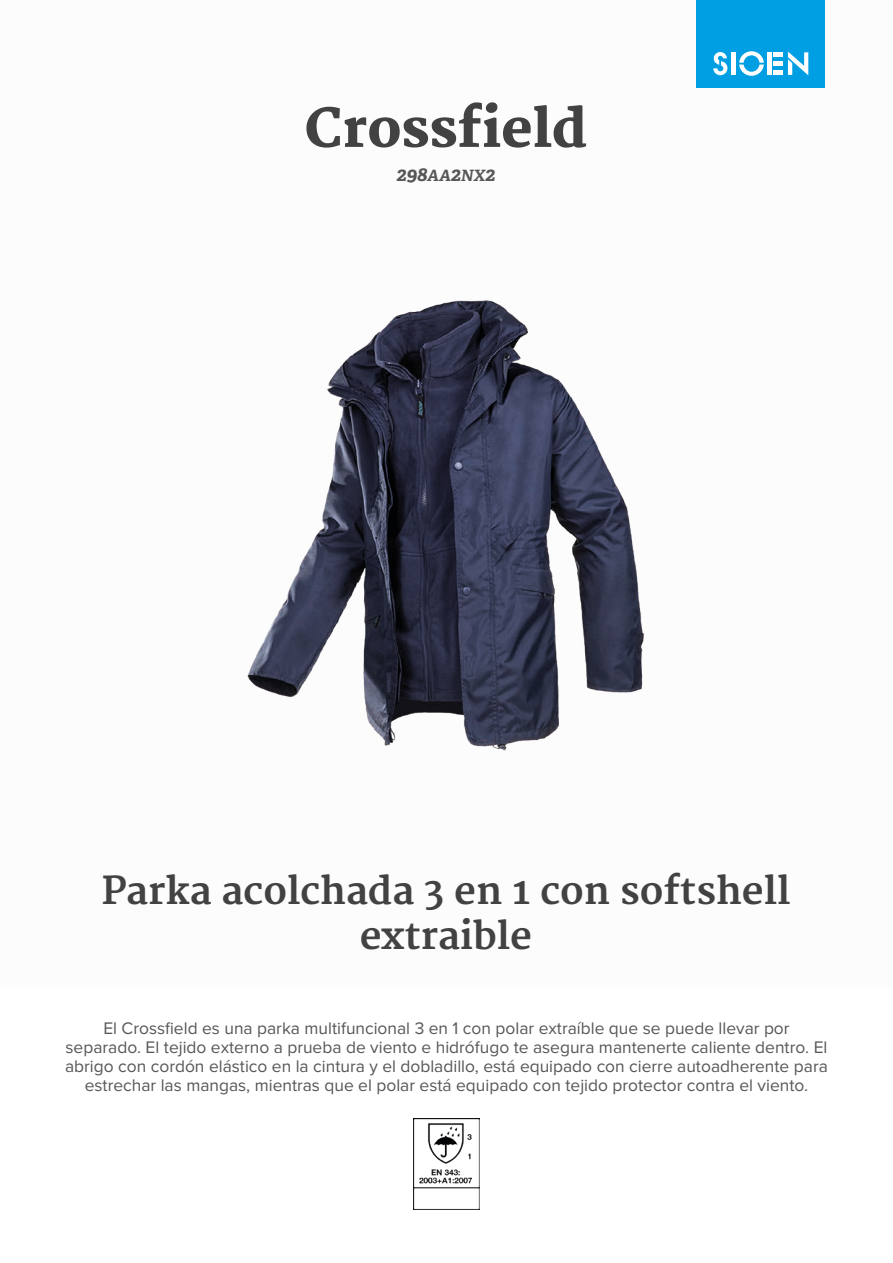
<style>
.page{position:relative;width:893px;height:1263px;background:#fff}
.page>*{position:absolute;margin:0;border:0;box-sizing:border-box;transform-origin:0 0}
.t1{font:800 52.5px "Merriweather";color:#424243}
.t2{font:700 37.5px/45px "Merriweather";color:#424243;text-align:center}
.t3{font:italic 700 19.5px "Adelle PE";color:#575756}
.t4{font:17.4px/18.8px "Proxima Nova";color:#575756;text-align:center}
.s1{font-size:15.6px}
</style>
<div class="page">
<div style="left:697px;top:0;width:128px;height:88px;background:#009fe3"></div>
<svg style="left:713px;top:52px;width:14px;height:23px"></svg>
<svg style="left:739px;top:51px;width:25px;height:25px"></svg>
<div style="left:731px;top:52px;width:5px;height:23px;background:#fff"></div>
<hr style="left:767px;top:52px;width:4px;height:23px;background:#fff">
<hr style="left:773px;top:71px;width:10px;height:4px;background:#fff">
<hr style="left:773px;top:62px;width:10px;height:4px;background:#fff">
<hr style="left:773px;top:52px;width:10px;height:4px;background:#fff">
<svg style="left:788px;top:52px;width:20px;height:23px"></svg>
<img style="left:413px;top:1118px;width:67px;height:92px">
<img style="left:247px;top:300px;width:397px;height:451px">
<h1 class="t1" style="left:305px;top:98px;width:284px">Crossfield</h1>
<p class="t3" style="left:397px;top:160px;width:100px">298<span class="s1">AA</span>2<span class="s1">NX</span>2</p>
<h2 class="t2" style="left:102px;top:869px;width:690px">Parka acolchada 3 en 1 con softshell extraible</h2>
<p class="t4" style="left:65px;top:1020px;width:764px">El Crossfield es una parka multifuncional 3 en 1 con polar extraíble que se puede llevar por separado. El tejido externo a prueba de viento e hidrófugo te asegura mantenerte caliente dentro. El abrigo con cordón elástico en la cintura y el dobladillo, está equipado con cierre autoadherente para estrechar las mangas, mientras que el polar está equipado con tejido protector contra el viento.</p>
</div>
